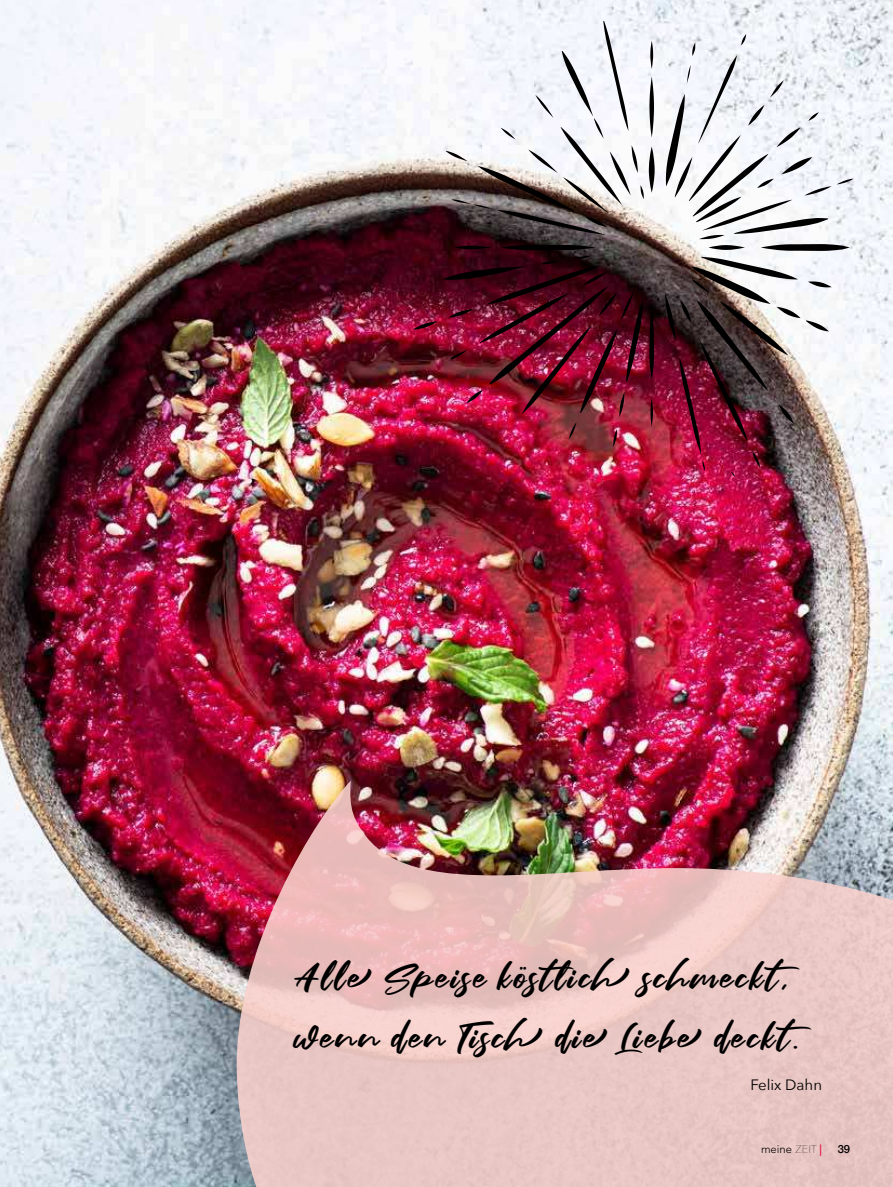
<style>
.page{position:relative;width:893px;height:1187px;background:#fff}
.page>*{position:absolute;margin:0;border:0;box-sizing:border-box;transform-origin:0 0}
.t1{font:36px/60px "Fair Prosper";letter-spacing:.07em;color:#000}
.t2{font:15px "Avenir Next";color:#000}
.t3{font:300 11.25px "Avenir LT Std";color:#000}
.t4{font:500 11.25px "Helvetica Neue";color:#000}
.s1{font-family:"Avenir Next";font-weight:200}
.s2{font-family:"Avenir Next";font-weight:500;color:#e40138}
</style>
<div class="page">
<img style="left:0;top:0;width:893px;height:1186px">
<img style="left:235px;top:780px;width:658px;height:406px">
<svg style="left:649px;top:308px;width:5px;height:71px"></svg>
<svg style="left:650px;top:394px;width:3px;height:33px"></svg>
<svg style="left:569px;top:422px;width:7px;height:17px"></svg>
<svg style="left:613px;top:429px;width:4px;height:18px"></svg>
<svg style="left:414px;top:321px;width:23px;height:9px"></svg>
<img style="left:443px;top:256px;width:200px;height:160px">
<svg style="left:501px;top:245px;width:95px;height:5px"></svg>
<svg style="left:455px;top:246px;width:37px;height:3px"></svg>
<svg style="left:666px;top:34px;width:187px;height:217px"></svg>
<svg style="left:446px;top:21px;width:209px;height:215px"></svg>
<img style="left:665px;top:257px;width:167px;height:220px">
<p class="t1" style="left:295px;top:948px;width:520px">Alle Speise köstlich schmeckt, wenn den Tisch die Liebe deckt.</p>
<p class="t2" style="left:750px;top:1071px;width:73px">Felix Dahn</p>
<p class="t3" style="left:761px;top:1143px;width:63px">meine <span class="s1">ZEIT</span> <span class="s2">|</span></p>
<p class="t4" style="left:838px;top:1142px;width:14px">39</p>
</div>
